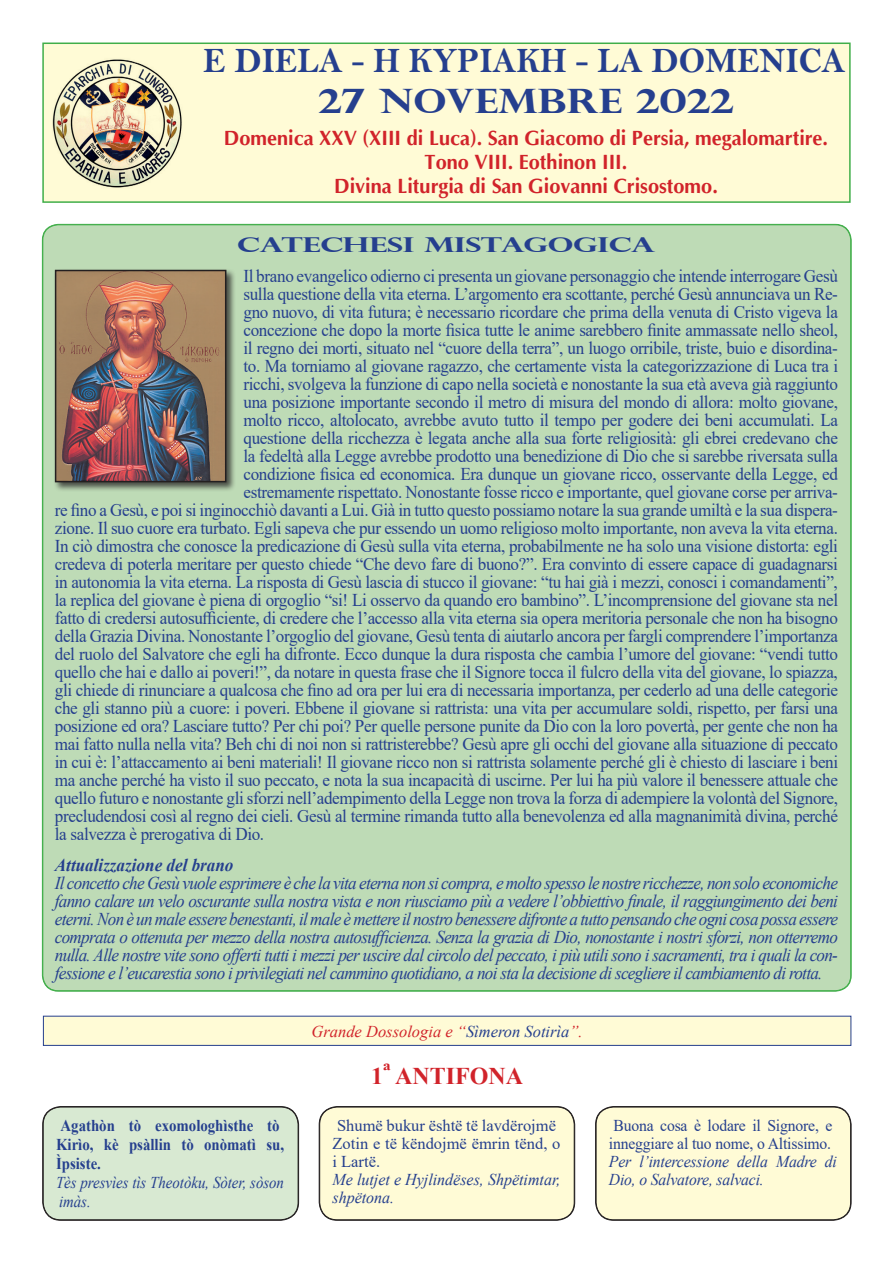
<style>
.page{position:relative;width:893px;height:1263px;background:#fff}
.page>*{position:absolute;margin:0;border:0;box-sizing:border-box;transform-origin:0 0}
.t1{font:36px "Bell MT Bold";color:#253f8e;scale:.95 1}
.t2{font:700 33.6px "Perpetua Titling";color:#253f8e;scale:1.2 1}
.t3{font:700 24px "Times New Roman";color:#d1232a}
.t4{font:700 21px/24.2px "Optima";color:#d1232a;text-align:center;scale:.95 1}
.t5{font:700 20.55px "Perpetua Titling";letter-spacing:-.01em;color:#253f8e;scale:1.52 1}
.t6{font:18px "Times New Roman";letter-spacing:-.02em;color:#253f8e;scale:.95 1}
.t7{font:italic 18px/18px "Times New Roman";letter-spacing:-.04em;color:#253f8e;text-align:justify;scale:.95 1}
.t8{font:italic 700 18px "Times New Roman";color:#253f8e;scale:.95 1}
.t9{font:16.5px/18px "Times New Roman";color:#253f8e}
.t10{font:700 16.5px/18.9px "Times New Roman";color:#253f8e;scale:.9 1}
.t11{font:16.5px/18px "Times New Roman";color:#253f8e;scale:.95 1}
.t12{font:italic 16.5px/18px "Times New Roman";color:#253f8e;scale:.95 1}
.t13{font:italic 16.5px/18px "Times New Roman";color:#253f8e}
.t14{font:italic 16.5px/19px "Times New Roman";color:#253f8e;scale:.9 1}
.t15{font:italic 16.5px "Times New Roman";color:#d1232a}
.s1{color:#253f8e}
</style>
<div class="page">
<div style="left:42px;top:43px;width:809px;height:160px;background:#fffbd6;border:2px solid #40ae49"></div>
<img style="left:52px;top:59px;width:130px;height:129px">
<div style="left:43px;top:225px;width:808px;height:766px;background:#bedbb6;border-radius:16px"></div>
<div style="left:43px;top:1016px;width:808px;height:29px;background:#fffbd6"></div>
<div style="left:43px;top:1016px;width:808px;height:30px;border:1px solid #253f8e"></div>
<div style="left:43px;top:1107px;width:255px;height:113px;background:#d8e9d2;border-radius:18px"></div>
<div style="left:43px;top:1107px;width:255px;height:113px;border:1px solid #231f20;border-radius:18px"></div>
<div style="left:319px;top:1107px;width:255px;height:113px;background:#fffbd6;border-radius:18px"></div>
<div style="left:320px;top:1107px;width:254px;height:113px;border:1px solid #231f20;border-radius:18px"></div>
<div style="left:596px;top:1107px;width:255px;height:113px;background:#fffbd6;border-radius:18px"></div>
<div style="left:596px;top:1107px;width:255px;height:113px;border:1px solid #231f20;border-radius:18px"></div>
<div style="left:53px;top:268px;width:183px;height:224px;background:#231f20;opacity:.75"></div>
<img style="left:58px;top:273px;width:165px;height:206px">
<div style="left:55px;top:270px;width:171px;height:212px;border:2px solid #231f20"></div>
<h1 class="t1" style="left:203px;top:39px;width:678px">E DIELA - H KYPIAKH - LA DOMENICA</h1>
<h2 class="t2" style="left:318px;top:80px;width:348px">27 NOVEMBRE 2022</h2>
<p class="t4" style="left:224px;top:126px;width:637px">Domenica XXV (XIII di Luca). San Giacomo di Persia, megalomartire.<br>Tono VIII. Eothinon III.<br>Divina Liturgia di San Giovanni Crisostomo.</p>
<p class="t5" style="left:237px;top:231px;width:277px">CATECHESI MISTAGOGICA</p>
<p class="t6" style="left:243px;top:263px;width:627px">Il brano evangelico odierno ci presenta un giovane personaggio che intende interrogare Gesù</p>
<p class="t6" style="left:243px;top:281px;width:627px">sulla questione della vita eterna. L’argomento era scottante, perché Gesù annunciava un Re-</p>
<p class="t6" style="left:243px;top:299px;width:627px">gno nuovo, di vita futura; è necessario ricordare che prima della venuta di Cristo vigeva la</p>
<p class="t6" style="left:243px;top:317px;width:627px">concezione che dopo la morte fisica tutte le anime sarebbero finite ammassate nello sheol,</p>
<p class="t6" style="left:243px;top:335px;width:627px">il regno dei morti, situato nel “cuore della terra”, un luogo orribile, triste, buio e disordina-</p>
<p class="t6" style="left:243px;top:353px;width:627px">to. Ma torniamo al giovane ragazzo, che certamente vista la categorizzazione di Luca tra i</p>
<p class="t6" style="left:243px;top:371px;width:627px">ricchi, svolgeva la funzione di capo nella società e nonostante la sua età aveva già raggiunto</p>
<p class="t6" style="left:243px;top:389px;width:627px">una posizione importante secondo il metro di misura del mondo di allora: molto giovane,</p>
<p class="t6" style="left:243px;top:407px;width:627px">molto ricco, altolocato, avrebbe avuto tutto il tempo per godere dei beni accumulati. La</p>
<p class="t6" style="left:243px;top:425px;width:627px">questione della ricchezza è legata anche alla sua forte religiosità: gli ebrei credevano che</p>
<p class="t6" style="left:243px;top:443px;width:627px">la fedeltà alla Legge avrebbe prodotto una benedizione di Dio che si sarebbe riversata sulla</p>
<p class="t6" style="left:243px;top:461px;width:627px">condizione fisica ed economica. Era dunque un giovane ricco, osservante della Legge, ed</p>
<p class="t6" style="left:243px;top:479px;width:627px">estremamente rispettato. Nonostante fosse ricco e importante, quel giovane corse per arriva-</p>
<p class="t6" style="left:55px;top:497px;width:826px">re fino a Gesù, e poi si inginocchiò davanti a Lui. Già in tutto questo possiamo notare la sua grande umiltà e la sua dispera-</p>
<p class="t6" style="left:55px;top:515px;width:826px">zione. Il suo cuore era turbato. Egli sapeva che pur essendo un uomo religioso molto importante, non aveva la vita eterna.</p>
<p class="t6" style="left:55px;top:533px;width:826px">In ciò dimostra che conosce la predicazione di Gesù sulla vita eterna, probabilmente ne ha solo una visione distorta: egli</p>
<p class="t6" style="left:55px;top:551px;width:826px">credeva di poterla meritare per questo chiede “Che devo fare di buono?”. Era convinto di essere capace di guadagnarsi</p>
<p class="t6" style="left:55px;top:569px;width:826px">in autonomia la vita eterna. La risposta di Gesù lascia di stucco il giovane: “tu hai già i mezzi, conosci i comandamenti”,</p>
<p class="t6" style="left:55px;top:587px;width:826px">la replica del giovane è piena di orgoglio “si! Li osservo da quando ero bambino”. L’incomprensione del giovane sta nel</p>
<p class="t6" style="left:55px;top:605px;width:826px">fatto di credersi autosufficiente, di credere che l’accesso alla vita eterna sia opera meritoria personale che non ha bisogno</p>
<p class="t6" style="left:55px;top:623px;width:826px">della Grazia Divina. Nonostante l’orgoglio del giovane, Gesù tenta di aiutarlo ancora per fargli comprendere l’importanza</p>
<p class="t6" style="left:55px;top:641px;width:826px">del ruolo del Salvatore che egli ha difronte. Ecco dunque la dura risposta che cambia l’umore del giovane: “vendi tutto</p>
<p class="t6" style="left:55px;top:659px;width:826px">quello che hai e dallo ai poveri!”, da notare in questa frase che il Signore tocca il fulcro della vita del giovane, lo spiazza,</p>
<p class="t6" style="left:55px;top:677px;width:826px">gli chiede di rinunciare a qualcosa che fino ad ora per lui era di necessaria importanza, per cederlo ad una delle categorie</p>
<p class="t6" style="left:55px;top:695px;width:826px">che gli stanno più a cuore: i poveri. Ebbene il giovane si rattrista: una vita per accumulare soldi, rispetto, per farsi una</p>
<p class="t6" style="left:55px;top:713px;width:826px">posizione ed ora? Lasciare tutto? Per chi poi? Per quelle persone punite da Dio con la loro povertà, per gente che non ha</p>
<p class="t6" style="left:55px;top:731px;width:826px">mai fatto nulla nella vita? Beh chi di noi non si rattristerebbe? Gesù apre gli occhi del giovane alla situazione di peccato</p>
<p class="t6" style="left:55px;top:749px;width:826px">in cui è: l’attaccamento ai beni materiali! Il giovane ricco non si rattrista solamente perché gli è chiesto di lasciare i beni</p>
<p class="t6" style="left:55px;top:767px;width:826px">ma anche perché ha visto il suo peccato, e nota la sua incapacità di uscirne. Per lui ha più valore il benessere attuale che</p>
<p class="t6" style="left:55px;top:785px;width:826px">quello futuro e nonostante gli sforzi nell’adempimento della Legge non trova la forza di adempiere la volontà del Signore,</p>
<p class="t6" style="left:55px;top:803px;width:826px">precludendosi così al regno dei cieli. Gesù al termine rimanda tutto alla benevolenza ed alla magnanimità divina, perché</p>
<p class="t6" style="left:55px;top:821px;width:222px">la salvezza è prerogativa di Dio.</p>
<p class="t8" style="left:55px;top:852px;width:190px">Attualizzazione del brano</p>
<p class="t7" style="left:55px;top:873px;width:826px">Il concetto che Gesù vuole esprimere è che la vita eterna non si compra, e molto spesso le nostre ricchezze, non solo economiche fanno calare un velo oscurante sulla nostra vista e non riusciamo più a vedere l’obbiettivo finale, il raggiungimento dei beni eterni. Non è un male essere benestanti, il male è mettere il nostro benessere difronte a tutto pensando che ogni cosa possa essere comprata o ottenuta per mezzo della nostra autosufficienza. Senza la grazia di Dio, nonostante i nostri sforzi, non otterremo nulla. Alle nostre vite sono offerti tutti i mezzi per uscire dal circolo del peccato, i più utili sono i sacramenti, tra i quali la con&shy;fessione e l’eucarestia sono i privilegiati nel cammino quotidiano, a noi sta la decisione di scegliere il cambiamento di rotta.</p>
<p class="t10" style="left:56px;top:1115px;width:255px">Agathòn tò exomologhìsthe tò<br>Kirìo, kè psàllin tò onòmatì su,<br>Ìpsiste.</p>
<p class="t14" style="left:56px;top:1172px;width:255px">Tès presvìes tìs Theotòku, Sòter, sòson imàs.</p>
<p class="t15" style="left:312px;top:1019px;width:273px">Grande Dossologia e “<span class="s1">Sìmeron Sotirìa</span>”.</p>
<h3 class="t3" style="left:371px;top:1059px;width:153px">1ª ANTIFONA</h3>
<p class="t9" style="left:332px;top:1116px;width:230px">Shumë bukur është të lavdërojmë<br>Zotin e të këndojmë ëmrin tënd, o i Lartë.</p>
<p class="t13" style="left:332px;top:1170px;width:230px">Me lutjet e Hyjlindëses, Shpëtimtar, shpëtona.</p>
<p class="t11" style="left:609px;top:1116px;width:237px">Buona cosa è lodare il Signore, e inneggiare al tuo nome, o Altissimo.</p>
<p class="t12" style="left:609px;top:1152px;width:242px">Per l’intercessione della Madre di<br>Dio, o Salvatore, salvaci.</p>
</div>
